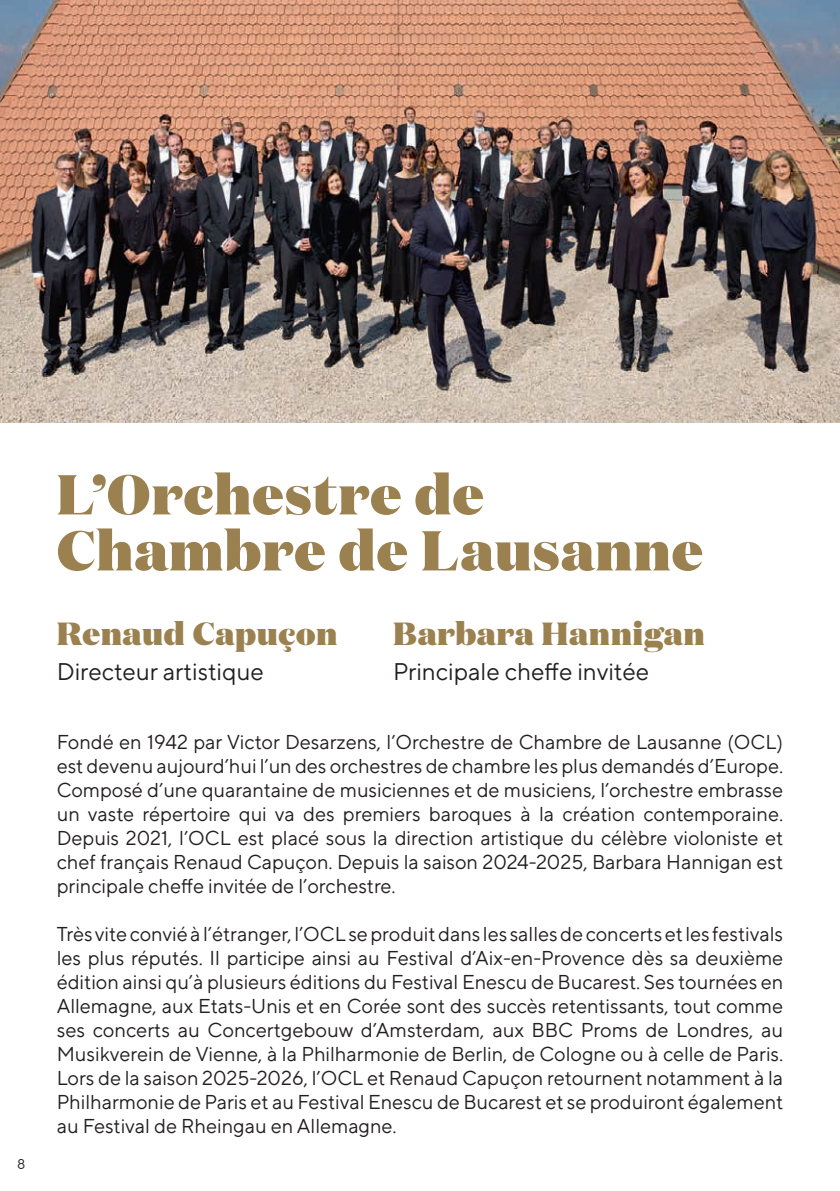
<style>
.page{position:relative;width:840px;height:1191px;background:#fff}
.page>*{position:absolute;margin:0;border:0;box-sizing:border-box;transform-origin:0 0}
.t1{font:900 56px/56px "Domaine Display";letter-spacing:.02em;color:#9b814f}
.t2{font:900 32px "Domaine Display";letter-spacing:.02em;color:#9b814f}
.t3{font:24px "TT Norms Pro Var Roman";color:#231f20}
.t4{font:20px/24px "TT Norms Pro Var Roman";color:#231f20;text-align:justify}
.t5{font:14px "TT Norms Pro Var Roman";color:#231f20}
</style>
<div class="page">
<img style="left:0;top:0;width:839px;height:422px">
<p class="t5" style="left:17px;top:1153px;width:10px">8</p>
<h1 class="t1" style="left:57px;top:465px;width:647px">L’Orchestre de<br>Chambre de Lausanne</h1>
<h2 class="t2" style="left:57px;top:611px;width:282px">Renaud Capuçon</h2>
<h2 class="t2" style="left:393px;top:611px;width:313px">Barbara Hannigan</h2>
<p class="t3" style="left:57px;top:654px;width:208px">Directeur artistique</p>
<p class="t3" style="left:393px;top:654px;width:257px">Principale cheffe invitée</p>
<p class="t4" style="left:57px;top:728px;width:727px">Fondé en 1942 par Victor Desarzens, l’Orchestre de Chambre de Lausanne (OCL) est devenu aujourd’hui l’un des orchestres de chambre les plus demandés d’Europe.<br>Composé d’une quarantaine de musiciennes et de musiciens, l’orchestre embrasse un vaste répertoire qui va des premiers baroques à la création contemporaine.<br>Depuis 2021, l’OCL est placé sous la direction artistique du célèbre violoniste et chef français Renaud Capuçon. Depuis la saison 2024-2025, Barbara Hannigan est principale cheffe invitée de l’orchestre.</p>
<p class="t4" style="left:57px;top:920px;width:727px">Très vite convié à l’étranger, l’OCL se produit dans les salles de concerts et les festivals les plus réputés. Il participe ainsi au Festival d’Aix-en-Provence dès sa deuxième édition ainsi qu’à plusieurs éditions du Festival Enescu de Bucarest. Ses tournées en Allemagne, aux Etats-Unis et en Corée sont des succès retentissants, tout comme ses concerts au Concertgebouw d’Amsterdam, aux BBC Proms de Londres, au Musikverein de Vienne, à la Philharmonie de Berlin, de Cologne ou à celle de Paris.<br>Lors de la saison 2025-2026, l’OCL et Renaud Capuçon retournent notamment à la Philharmonie de Paris et au Festival Enescu de Bucarest et se produiront également au Festival de Rheingau en Allemagne.</p>
</div>
